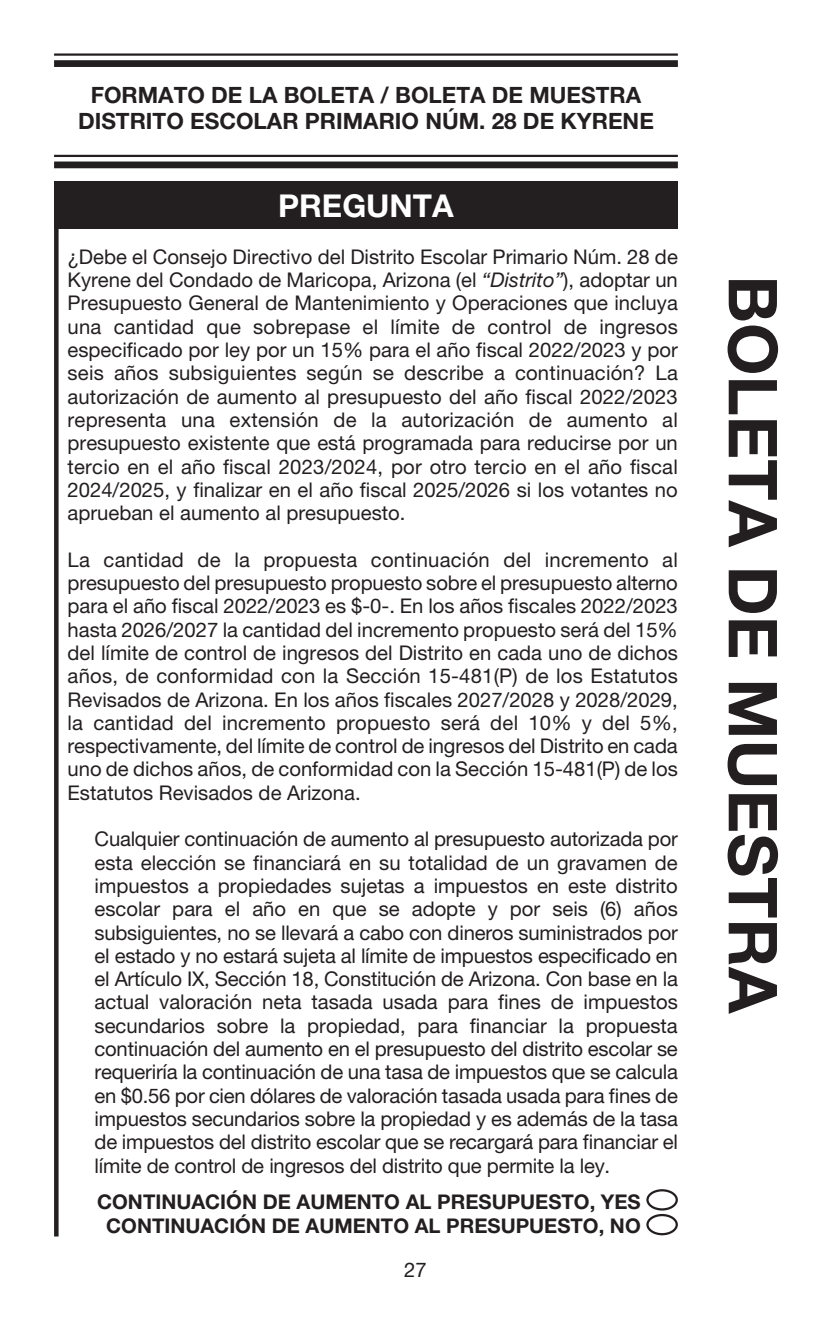
<style>
.page{position:relative;width:831px;height:1317px;background:#fff}
.page>*{position:absolute;margin:0;border:0;box-sizing:border-box;transform-origin:0 0}
.t1{font:700 67.5px "Helvetica Neue LT Std";color:#231f20}
.t2{font:700 31.5px "Helvetica Neue LT Std";color:#fff}
.t3{font:700 22.5px/25.9px "Helvetica Neue LT Std";color:#231f20;text-align:center}
.t4{font:20.25px/23.2px "Helvetica Neue LT Std";color:#231f20;text-align:justify}
.t5{font:700 20.25px/24.8px "Helvetica Neue LT Std";color:#231f20;text-align:center}
.s1{font-style:italic}
</style>
<div class="page">
<hr style="left:54px;top:53px;width:623px;height:3px;background:#231f20">
<div style="left:54px;top:60px;width:623px;height:7px;background:#231f20"></div>
<hr style="left:54px;top:155px;width:623px;height:2px;background:#231f20">
<div style="left:54px;top:161px;width:623px;height:7px;background:#231f20"></div>
<div style="left:54px;top:182px;width:623px;height:47px;background:#231f20"></div>
<svg style="left:646px;top:1189px;width:31px;height:46px"></svg>
<div style="left:54px;top:183px;width:5px;height:1053px;background:#231f20"></div>
<p class="t3" style="left:78px;top:84px;width:577px">FORMATO DE LA BOLETA / BOLETA DE MUESTRA<br>DISTRITO ESCOLAR PRIMARIO NÚM. 28 DE KYRENE</p>
<h2 class="t2" style="left:278px;top:194px;width:177px">PREGUNTA</h2>
<p class="t4" style="left:68px;top:247px;width:611px">¿Debe el Consejo Directivo del Distrito Escolar Primario Núm. 28 de Kyrene del Condado de Maricopa, Arizona (el <span class="s1">“Distrito”</span>), adoptar un Presupuesto General de Mantenimiento y Operaciones que incluya una cantidad que sobrepase el límite de control de ingresos especificado por ley por un 15% para el año fiscal 2022/2023 y por seis años subsiguientes según se describe a continuación? La autorización de aumento al presupuesto del año fiscal 2022/2023 representa una extensión de la autorización de aumento al presupuesto existente que está programada para reducirse por un tercio en el año fiscal 2023/2024, por otro tercio en el año fiscal 2024/2025, y finalizar en el año fiscal 2025/2026 si los votantes no aprueban el aumento al presupuesto.</p>
<p class="t4" style="left:68px;top:550px;width:611px">La cantidad de la propuesta continuación del incremento al presupuesto del presupuesto propuesto sobre el presupuesto alterno para el año fiscal 2022/2023 es $-0-. En los años fiscales 2022/2023 hasta 2026/2027 la cantidad del incremento propuesto será del 15% del límite de control de ingresos del Distrito en cada uno de dichos años, de conformidad con la Sección 15-481(P) de los Estatutos Revisados de Arizona. En los años fiscales 2027/2028 y 2028/2029, la cantidad del incremento propuesto será del 10% y del 5%, respectivamente, del límite de control de ingresos del Distrito en cada uno de dichos años, de conformidad con la Sección 15-481(P) de los Estatutos Revisados de Arizona.</p>
<p class="t4" style="left:94px;top:829px;width:584px">Cualquier continuación de aumento al presupuesto autorizada por esta elección se financiará en su totalidad de un gravamen de impuestos a propiedades sujetas a impuestos en este distrito escolar para el año en que se adopte y por seis (6) años subsiguientes, no se llevará a cabo con dineros suministrados por el estado y no estará sujeta al límite de impuestos especificado en el Artículo IX, Sección 18, Constitución de Arizona. Con base en la actual valoración neta tasada usada para fines de impuestos secundarios sobre la propiedad, para financiar la propuesta continuación del aumento en el presupuesto del distrito escolar se requeriría la continuación de una tasa de impuestos que se calcula en $0.56 por cien dólares de valoración tasada usada para fines de impuestos secundarios sobre la propiedad y es además de la tasa de impuestos del distrito escolar que se recargará para financiar el límite de control de ingresos del distrito que permite la ley.</p>
<p class="t5" style="left:97px;top:1190px;width:545px">CONTINUACIÓN DE AUMENTO AL PRESUPUESTO, YES<br>CONTINUACIÓN DE AUMENTO AL PRESUPUESTO, NO</p>
<p class="t4" style="left:404px;top:1260px;width:24px">27</p>
<h1 class="t1" style="left:776px;top:275px;width:739px;rotate:90deg">BOLETA DE MUESTRA</h1>
</div>
